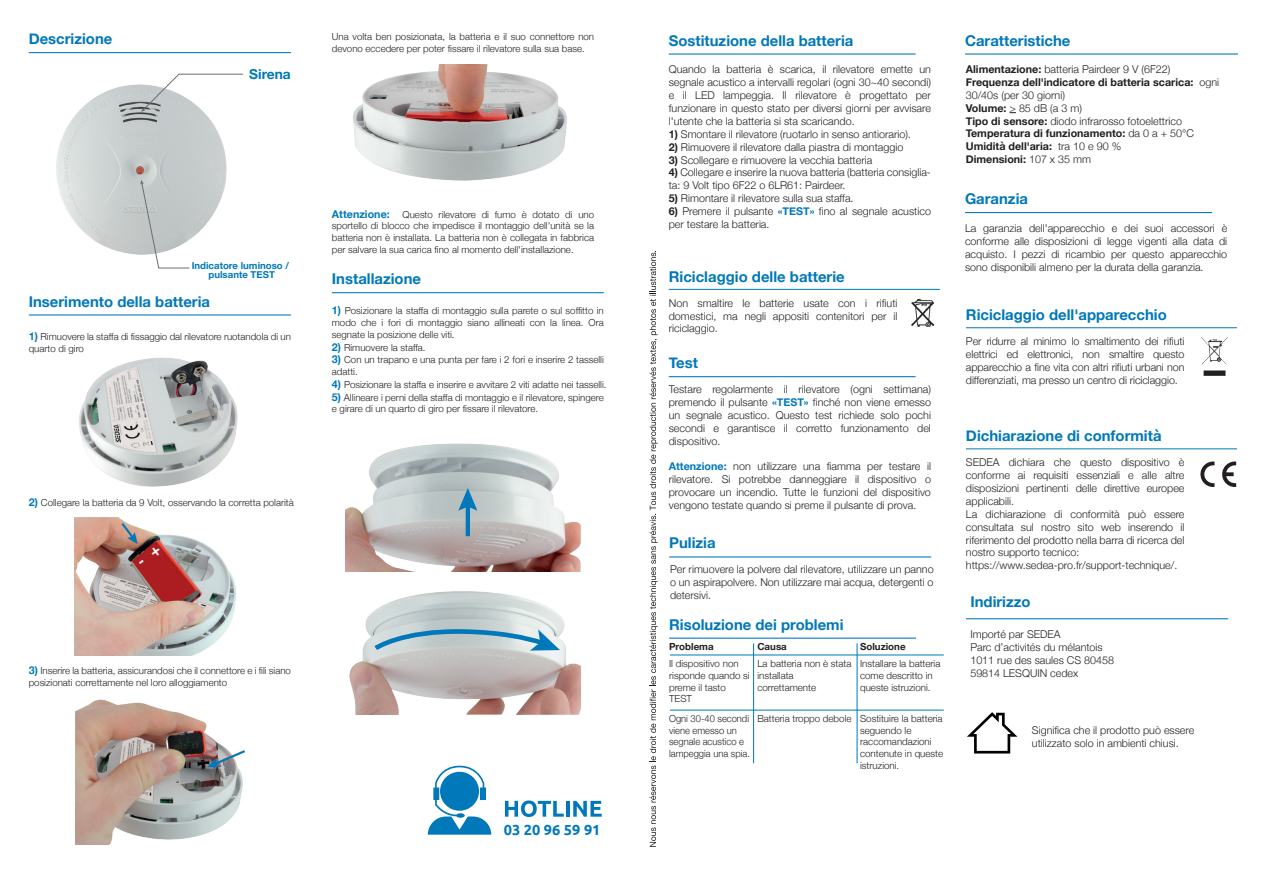
<style>
.page{position:relative;width:1263px;height:893px;background:#fff}
.page>*{position:absolute;margin:0;border:0;box-sizing:border-box;transform-origin:0 0}
.t1{font:700 14.85px "Helvetica Neue";color:#0078b9}
.t2{font:700 14.55px "Ubuntu";color:#0078b9}
.t3{font:700 13.8px "Helvetica Neue";color:#0078b9}
.t4{font:300 10.8px/12.9px "Helvetica Neue";color:#231f20;text-align:justify}
.t5{font:700 10.8px/12.9px "Helvetica Neue";color:#231f20}
.t6{font:300 9.75px/11.7px "Helvetica Neue";color:#231f20}
.t7{font:300 9.75px/11.7px "Helvetica Neue";color:#231f20;scale:.96 1}
.t8{font:700 9.75px "Helvetica Neue";color:#231f20}
.t9{font:300 9.6px/11.6px "Helvetica Neue";color:#231f20}
.t10{font:700 9.6px/9.6px "Helvetica Neue";color:#0078b9;text-align:center}
.s1{font-weight:700;font-size:10.8px;color:#0078b9}
.s2{font-weight:700}
.s3{font-weight:700;color:#0078b9}
.s4{font-weight:300}
</style>
<div class="page">
<img style="left:56px;top:84px;width:171px;height:171px">
<hr style="left:332px;top:292px;width:272px;height:1px;background:#0078b9">
<hr style="left:29px;top:52px;width:262px;height:1px;background:#0078b9">
<hr style="left:29px;top:314px;width:262px;height:1px;background:#0078b9">
<svg style="left:650px;top:251px;width:8px;height:596px"></svg>
<svg style="left:141px;top:74px;width:102px;height:38px"></svg>
<svg style="left:140px;top:180px;width:50px;height:88px"></svg>
<img style="left:79px;top:357px;width:159px;height:130px">
<img style="left:75px;top:699px;width:168px;height:145px">
<img style="left:353px;top:64px;width:214px;height:117px">
<img style="left:75px;top:518px;width:161px;height:138px">
<svg style="left:119px;top:520px;width:19px;height:24px"></svg>
<svg style="left:207px;top:748px;width:38px;height:19px"></svg>
<img style="left:345px;top:443px;width:235px;height:129px">
<hr style="left:466px;top:503px;width:4px;height:33px;background:#0078b9">
<svg style="left:458px;top:488px;width:19px;height:23px"></svg>
<img style="left:349px;top:591px;width:231px;height:123px">
<svg style="left:371px;top:628px;width:189px;height:25px;background:#a2c1ce"></svg>
<svg style="left:428px;top:766px;width:63px;height:69px"></svg>
<svg style="left:505px;top:800px;width:59px;height:17px"></svg>
<hr style="left:566px;top:801px;width:4px;height:16px;background:#0078b9">
<svg style="left:573px;top:801px;width:29px;height:16px"></svg>
<hr style="left:669px;top:556px;width:262px;height:1px;background:#0078b9">
<hr style="left:669px;top:53px;width:247px;height:2px;background:#0078b9">
<hr style="left:965px;top:212px;width:247px;height:1px;background:#0078b9">
<hr style="left:669px;top:376px;width:247px;height:1px;background:#0078b9">
<hr style="left:965px;top:53px;width:273px;height:2px;background:#0078b9">
<hr style="left:966px;top:327px;width:271px;height:1px;background:#0078b9">
<img style="left:1201px;top:337px;width:26px;height:28px">
<hr style="left:966px;top:448px;width:271px;height:1px;background:#0078b9">
<svg style="left:1222px;top:461px;width:14px;height:26px"></svg>
<svg style="left:1200px;top:461px;width:14px;height:26px"></svg>
<hr style="left:669px;top:289px;width:271px;height:1px;background:#0078b9">
<img style="left:912px;top:299px;width:21px;height:28px">
<hr style="left:669px;top:638px;width:247px;height:1px;background:#0078b9">
<hr style="left:753px;top:643px;width:1px;height:120px;background:#0078b9">
<hr style="left:670px;top:710px;width:274px;height:1px;background:#0078b9">
<hr style="left:670px;top:655px;width:274px;height:1px;background:#0078b9">
<hr style="left:857px;top:643px;width:1px;height:120px;background:#0078b9">
<svg style="left:967px;top:712px;width:50px;height:41px"></svg>
<hr style="left:966px;top:618px;width:262px;height:1px;background:#0078b9">
<svg style="left:150px;top:545px;width:12px;height:13px"></svg>
<svg style="left:139px;top:560px;width:5px;height:4px"></svg>
<h1 class="t1" style="left:29px;top:28px;width:85px">Descrizione</h1>
<p class="t3" style="left:249px;top:63px;width:43px">Sirena</p>
<p class="t9" style="left:332px;top:30px;width:264px">Una volta ben posizionata, la batteria e il suo connettore non devono eccedere per poter fissare il rilevatore sulla sua base.</p>
<p class="t10" style="left:192px;top:261px;width:99px">Indicatore luminoso / pulsante TEST</p>
<h1 class="t1" style="left:29px;top:290px;width:183px">Inserimento della batteria</h1>
<p class="t9" style="left:29px;top:330px;width:264px"><span class="s1">1)</span> Rimuovere la staffa di fissaggio dal rilevatore ruotandola di un quarto di giro</p>
<p class="t9" style="left:29px;top:496px;width:267px"><span class="s1">2)</span> Collegare la batteria da 9 Volt, osservando la corretta polarità</p>
<p class="t9" style="left:332px;top:208px;width:264px;text-align:justify"><span class="s1">Attenzione:</span> Questo rilevatore di fumo è dotato di uno sportello di blocco che impedisce il montaggio dell'unità se la batteria non è installata. La batteria non è collegata in fabbrica per salvare la sua carica fino al momento dell'installazione.</p>
<h1 class="t1" style="left:332px;top:268px;width:91px">Installazione</h1>
<p class="t9" style="left:332px;top:305px;width:273px;text-align:justify"><span class="s1">1)</span> Posizionare la staffa di montaggio sulla parete o sul soffitto in modo che i fori di montaggio siano allineati con la linea. Ora segnate la posizione delle viti.</p>
<p class="t9" style="left:332px;top:341px;width:95px"><span class="s1">2)</span> Rimuovere la staffa.</p>
<p class="t9" style="left:332px;top:354px;width:273px"><span class="s1">3)</span> Con un trapano e una punta per fare i 2 fori e inserire 2 tasselli adatti.</p>
<p class="t9" style="left:332px;top:378px;width:276px"><span class="s1">4)</span> Posizionare la staffa e inserire e avvitare 2 viti adatte nei tasselli.</p>
<p class="t9" style="left:332px;top:391px;width:273px"><span class="s1">5)</span> Allineare i perni della staffa di montaggio e il rilevatore, spingere e girare di un quarto di giro per fissare il rilevatore.</p>
<p class="t9" style="left:29px;top:664px;width:264px"><span class="s1">3)</span> Inserire la batteria, assicurandosi che il connettore e i fili siano posizionati correttamente nel loro alloggiamento</p>
<h2 class="t2" style="left:504px;top:821px;width:98px">03 20 96 59 91</h2>
<h1 class="t1" style="left:669px;top:29px;width:186px">Sostituzione della batteria</h1>
<p class="t4" style="left:669px;top:62px;width:264px">Quando la batteria è scarica, il rilevatore emette un segnale acustico a intervalli regolari (ogni 30~40 secondi) e il LED lampeggia. Il rilevatore è progettato per funzionare in questo stato per diversi giorni per avvisare l'utente che la batteria si sta scaricando.</p>
<p class="t4" style="left:669px;top:127px;width:244px"><span class="s2">1)</span> Smontare il rilevatore (ruotarlo in senso antiorario).</p>
<p class="t4" style="left:669px;top:140px;width:236px"><span class="s2">2)</span> Rimuovere il rilevatore dalla piastra di montaggio</p>
<p class="t4" style="left:669px;top:152px;width:205px"><span class="s2">3)</span> Scollegare e rimuovere la vecchia batteria</p>
<p class="t4" style="left:669px;top:165px;width:264px"><span class="s2">4)</span> Collegare e inserire la nuova batteria (batteria consiglia&shy;ta: 9 Volt tipo 6F22 o 6LR61: Pairdeer.</p>
<p class="t4" style="left:669px;top:191px;width:186px"><span class="s2">5)</span> Rimontare il rilevatore sulla sua staffa.</p>
<p class="t4" style="left:669px;top:204px;width:264px"><span class="s2">6)</span> Premere il pulsante <span class="s3">«TEST»</span> fino al segnale acustico per testare la batteria.</p>
<h1 class="t1" style="left:669px;top:265px;width:177px">Riciclaggio delle batterie</h1>
<p class="t4" style="left:669px;top:296px;width:230px">Non smaltire le batterie usate con i rifiuti domestici, ma negli appositi contenitori per il riciclaggio.</p>
<h1 class="t1" style="left:669px;top:351px;width:31px">Test</h1>
<p class="t4" style="left:669px;top:382px;width:264px">Testare regolarmente il rilevatore (ogni settimana) premendo il pulsante <span class="s3">«TEST»</span> finché non viene emesso un segnale acustico. Questo test richiede solo pochi secondi e garantisce il corretto funzionamento del dispositivo.</p>
<p class="t4" style="left:669px;top:459px;width:264px"><span class="s3">Attenzione:</span> non utilizzare una fiamma per testare il rilevatore. Si potrebbe danneggiare il dispositivo o provocare un incendio. Tutte le funzioni del dispositivo vengono testate quando si preme il pulsante di prova.</p>
<h1 class="t1" style="left:669px;top:531px;width:48px">Pulizia</h1>
<p class="t4" style="left:670px;top:562px;width:265px">Per rimuovere la polvere dal rilevatore, utilizzare un panno o un aspirapolvere. Non utilizzare mai acqua, detergenti o detersivi.</p>
<h1 class="t1" style="left:669px;top:613px;width:176px">Risoluzione dei problemi</h1>
<p class="t6" style="left:669px;top:657px;width:82px">Il dispositivo non risponde quando si preme il tasto<br>TEST</p>
<p class="t6" style="left:757px;top:657px;width:96px">La batteria non è stata installata correttamente</p>
<p class="t6" style="left:860px;top:657px;width:82px">Installare la batteria come descritto in queste istruzioni.</p>
<p class="t8" style="left:669px;top:639px;width:46px">Problema</p>
<p class="t8" style="left:757px;top:639px;width:31px">Causa</p>
<p class="t8" style="left:860px;top:639px;width:47px">Soluzione</p>
<h1 class="t1" style="left:965px;top:29px;width:107px">Caratteristiche</h1>
<p class="t5" style="left:966px;top:63px;width:255px">Alimentazione: <span class="s4">batteria Pairdeer 9 V (6F22)<br></span>Frequenza dell'indicatore di batteria scarica: <span class="s4">ogni 30/40s (per 30 giorni)<br></span>Volume: <span class="s4">&gt; 85 dB (a 3 m)<br></span>Tipo di sensore: <span class="s4">diodo infrarosso fotoelettrico </span>Temperatura di funzionamento: <span class="s4">da 0 a + 50°C </span>Umidità dell'aria: <span class="s4">tra 10 e 90 %<br></span>Dimensioni: <span class="s4">107 x 35 mm</span></p>
<h1 class="t1" style="left:965px;top:187px;width:65px">Garanzia</h1>
<p class="t4" style="left:965px;top:221px;width:264px">La garanzia dell'apparecchio e dei suoi accessori è conforme alle disposizioni di legge vigenti alla data di acquisto. I pezzi di ricambio per questo apparecchio sono disponibili almeno per la durata della garanzia.</p>
<h1 class="t1" style="left:966px;top:303px;width:202px">Riciclaggio dell'apparecchio</h1>
<p class="t4" style="left:966px;top:334px;width:220px">Per ridurre al minimo lo smaltimento dei rifiuti elettrici ed elettronici, non smaltire questo apparecchio a fine vita con altri rifiuti urbani non differenziati, ma presso un centro di riciclaggio.</p>
<h1 class="t1" style="left:966px;top:424px;width:197px">Dichiarazione di conformità</h1>
<p class="t4" style="left:966px;top:455px;width:220px;text-align:left">SEDEA dichiara che questo dispositivo è conforme ai requisiti essenziali e alle altre disposizioni pertinenti delle direttive europee applicabili.<br>La dichiarazione di conformità può essere consultata sul nostro sito web inserendo il riferimento del prodotto nella barra di ricerca del nostro supporto tecnico: https://www.sedea-pro.fr/support-technique/.</p>
<h1 class="t1" style="left:970px;top:590px;width:62px">Indirizzo</h1>
<p class="t4" style="left:970px;top:627px;width:145px;text-align:left">Importé par SEDEA<br>Parc d’activités du mélantois<br>1011 rue des saules CS 80458<br>59814 LESQUIN cedex</p>
<p class="t7" style="left:669px;top:712px;width:86px">Ogni 30-40 secondi viene emesso un segnale acustico e lampeggia una spia.</p>
<p class="t6" style="left:860px;top:712px;width:85px;text-indent:-103px">Batteria troppo debole Sostituire la batteria seguendo le raccomandazioni contenute in queste istruzioni.</p>
<p class="t4" style="left:1032px;top:723px;width:164px">Significa che il prodotto può essere utilizzato solo in ambienti chiusi.</p>
</div>
